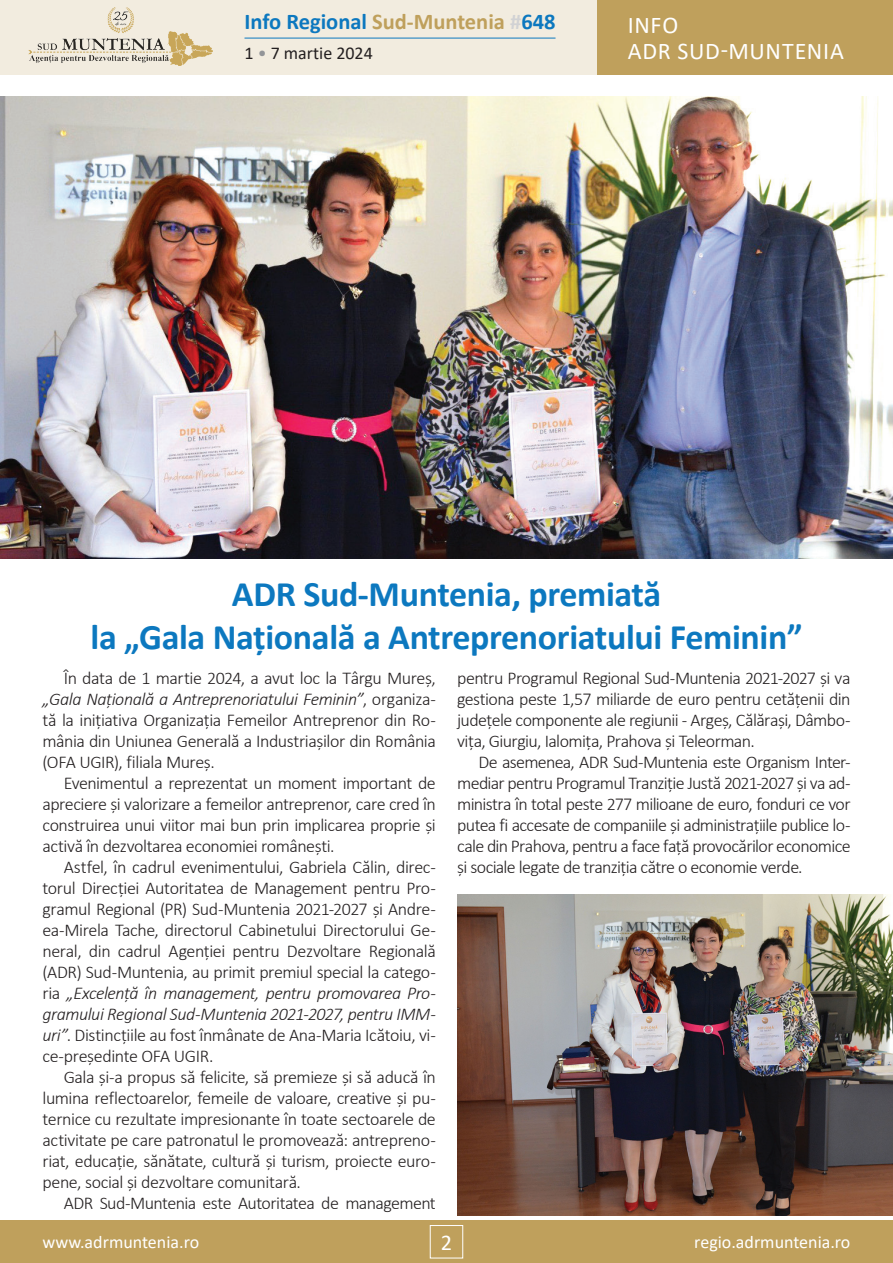
<style>
.page{position:relative;width:893px;height:1263px;background:#fff}
.page>*{position:absolute;margin:0;border:0;box-sizing:border-box;transform-origin:0 0}
.t1{font:700 36px/43.2px "Calibri";letter-spacing:-.01em;color:#0c78bf;text-align:center}
.t2{font:24px/25.5px "Calibri";letter-spacing:.03em;color:#fff}
.t3{font:700 22.5px "Calibri";color:#0c78bf}
.t4{font:22.5px "Calibri";color:#fff}
.t5{font:300 18px/21px "Calibri";letter-spacing:-.025em;color:#231f20;text-align:justify}
.t6{font:18px "Calibri";color:#fff}
.t7{font:18px "Calibri";color:#231f20}
.s1{color:#bfa05c}
.s2{color:#d1d2d4}
.s3{color:#939598}
.s4{font-style:italic}
</style>
<div class="page">
<div style="left:0;top:1220px;width:893px;height:43px;background:#bfa05c"></div>
<div style="left:430px;top:1225px;width:33px;height:33px;border:1px solid #fff"></div>
<div style="left:0;top:0;width:893px;height:75px;background:#f2ecdf"></div>
<div style="left:597px;top:0;width:296px;height:75px;background:#bfa05c"></div>
<hr style="left:244px;top:38px;width:311px;height:1px;background:#0c78bf">
<img style="left:28px;top:7px;width:185px;height:59px">
<img style="left:0;top:96px;width:893px;height:462px">
<img style="left:457px;top:894px;width:436px;height:321px">
<p class="t3" style="left:244px;top:6px;width:313px">Info Regional <span class="s1">Sud-Muntenia</span> <span class="s2">#</span>648</p>
<p class="t7" style="left:244px;top:41px;width:130px">1 <span class="s3">•</span> 7 martie 2024</p>
<h2 class="t2" style="left:628px;top:12px;width:218px">INFO<br>ADR SUD-MUNTENIA</h2>
<h1 class="t1" style="left:90px;top:572px;width:714px">ADR Sud-Muntenia, premiată<br>la „Gala Națională a Antreprenoriatului Feminin”</h1>
<p class="t5" style="left:42px;top:667px;width:395px;text-indent:21px">În data de 1 martie 2024, a avut loc la Târgu Mureș, <span class="s4">„Gala Națională a Antreprenoriatului Feminin”</span>, organiza&shy;tă la inițiativa Organizația Femeilor Antreprenor din Ro&shy;mânia din Uniunea Generală a Industriașilor din România (OFA UGIR), filiala Mureș.</p>
<p class="t5" style="left:42px;top:772px;width:395px;text-indent:21px">Evenimentul a reprezentat un moment important de apreciere și valorizare a femeilor antreprenor, care cred în construirea unui viitor mai bun prin implicarea proprie și activă în dezvoltarea economiei românești.</p>
<p class="t5" style="left:42px;top:856px;width:395px;text-indent:21px">Astfel, în cadrul evenimentului, Gabriela Călin, direc&shy;torul Direcției Autoritatea de Management pentru Pro&shy;gramul Regional (PR) Sud-Muntenia 2021-2027 și Andre&shy;ea-Mirela Tache, directorul Cabinetului Directorului Ge&shy;neral, din cadrul Agenției pentru Dezvoltare Regională (ADR) Sud-Muntenia, au primit premiul special la catego&shy;ria <span class="s4">„Excelență în management, pentru promovarea Pro&shy;gramului Regional Sud-Muntenia 2021-2027, pentru IMM&shy;uri”</span>. Distincțiile au fost înmânate de Ana-Maria Icătoiu, vi&shy;ce-președinte OFA UGIR.</p>
<p class="t5" style="left:43px;top:1066px;width:395px;text-indent:21px">Gala și-a propus să felicite, să premieze și să aducă în lumina reflectoarelor, femeile de valoare, creative și pu&shy;ternice cu rezultate impresionante în toate sectoarele de activitate pe care patronatul le promovează: antrepreno&shy;riat, educație, sănătate, cultură și turism, proiecte euro&shy;pene, social și dezvoltare comunitară.</p>
<p class="t5" style="left:64px;top:1193px;width:374px">ADR Sud-Muntenia este Autoritatea de management</p>
<p class="t5" style="left:457px;top:667px;width:395px">pentru Programul Regional Sud-Muntenia 2021-2027 și va gestiona peste 1,57 miliarde de euro pentru cetățenii din județele componente ale regiunii - Argeș, Călărași, Dâmbo&shy;vița, Giurgiu, Ialomița, Prahova și Teleorman.</p>
<p class="t5" style="left:457px;top:752px;width:395px;text-indent:21px">De asemenea, ADR Sud-Muntenia este Organism Inter&shy;mediar pentru Programul Tranziție Justă 2021-2027 și va ad&shy;ministra în total peste 277 milioane de euro, fonduri ce vor putea fi accesate de companiile și administrațiile publice lo&shy;cale din Prahova, pentru a face față provocărilor economice și sociale legate de tranziția către o economie verde.</p>
<p class="t6" style="left:43px;top:1230px;width:158px">www.adrmuntenia.ro</p>
<p class="t4" style="left:441px;top:1226px;width:13px">2</p>
<p class="t6" style="left:694px;top:1230px;width:158px">regio.adrmuntenia.ro</p>
</div>
